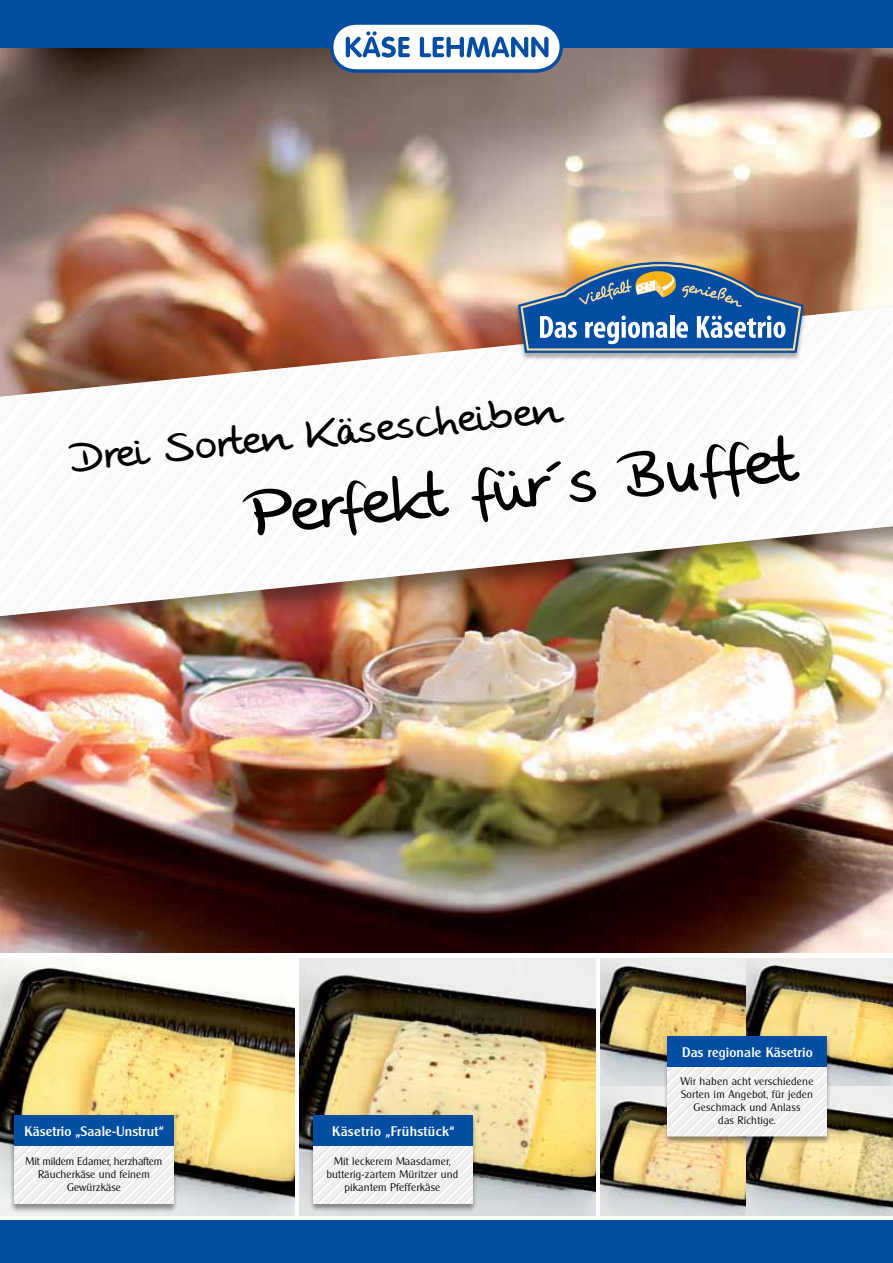
<style>
.page{position:relative;width:893px;height:1263px;background:#fff}
.page>*{position:absolute;margin:0;border:0;box-sizing:border-box;transform-origin:0 0}
.t1{font:67.95px "Stone Handwriting";color:#000}
.t2{font:43.05px "Stone Handwriting";color:#000}
.t3{font:500 13.5px "Cleaxg";letter-spacing:.01em;color:#fff}
.t4{font:500 13.5px "Cleaxg";letter-spacing:.03em;color:#fff}
.t5{font:300 10.8px/12.9px "Cleaxg";letter-spacing:.02em;color:#000;text-align:center}
</style>
<div class="page">
<img style="left:0;top:47px;width:893px;height:905px">
<div style="left:0;top:299px;width:893px;height:350px;background:#000;opacity:.49"></div>
<svg style="left:851px;top:307px;width:27px;height:309px"></svg>
<svg style="left:821px;top:307px;width:30px;height:309px"></svg>
<svg style="left:790px;top:307px;width:31px;height:309px"></svg>
<svg style="left:760px;top:362px;width:30px;height:254px"></svg>
<img style="left:729px;top:362px;width:31px;height:254px">
<svg style="left:699px;top:362px;width:30px;height:254px"></svg>
<svg style="left:668px;top:362px;width:31px;height:254px"></svg>
<svg style="left:638px;top:362px;width:30px;height:254px"></svg>
<svg style="left:608px;top:362px;width:30px;height:254px"></svg>
<svg style="left:577px;top:362px;width:31px;height:254px"></svg>
<svg style="left:547px;top:362px;width:30px;height:254px"></svg>
<img style="left:0;top:362px;width:547px;height:254px">
<svg style="left:0;top:307px;width:516px;height:287px"></svg>
<svg style="left:0;top:307px;width:486px;height:256px"></svg>
<svg style="left:0;top:307px;width:455px;height:226px"></svg>
<svg style="left:0;top:307px;width:425px;height:195px"></svg>
<svg style="left:0;top:307px;width:394px;height:165px"></svg>
<svg style="left:0;top:307px;width:364px;height:135px"></svg>
<svg style="left:0;top:307px;width:349px;height:119px"></svg>
<div style="left:514px;top:262px;width:294px;height:100px;background:#000;opacity:.33"></div>
<svg style="left:518px;top:262px;width:286px;height:91px;background:#5f7c9c"></svg>
<img style="left:600px;top:958px;width:147px;height:128px">
<img style="left:600px;top:1086px;width:147px;height:129px">
<svg style="left:747px;top:958px;width:146px;height:128px;background:#b1a379"></svg>
<svg style="left:747px;top:1086px;width:146px;height:129px;background:#bbb290"></svg>
<div style="left:0;top:0;width:893px;height:47px;background:#034ea2"></div>
<svg style="left:330px;top:24px;width:233px;height:49px"></svg>
<div style="left:0;top:1220px;width:893px;height:43px;background:#034ea2"></div>
<img style="left:0;top:958px;width:295px;height:257px">
<img style="left:300px;top:958px;width:296px;height:257px">
<div style="left:10px;top:1115px;width:168px;height:98px;background:#000;opacity:.4"></div>
<svg style="left:14px;top:1146px;width:159px;height:58px"></svg>
<div style="left:14px;top:1115px;width:159px;height:31px;background:#034ea2"></div>
<div style="left:309px;top:1115px;width:168px;height:98px;background:#000;opacity:.4"></div>
<svg style="left:313px;top:1146px;width:159px;height:58px"></svg>
<div style="left:313px;top:1115px;width:159px;height:31px;background:#034ea2"></div>
<div style="left:663px;top:1035px;width:168px;height:110px;background:#000;opacity:.4"></div>
<svg style="left:668px;top:1066px;width:159px;height:70px"></svg>
<div style="left:668px;top:1036px;width:159px;height:30px;background:#034ea2"></div>
<h2 class="t2" style="left:68px;top:436px;width:493px;rotate:-6deg">Drei Sorten Käsescheiben</h2>
<h1 class="t1" style="left:247px;top:478px;width:546px;rotate:-6deg">Perfekt für´s Buffet</h1>
<p class="t3" style="left:25px;top:1124px;width:140px">Käsetrio „Saale-Unstrut“</p>
<p class="t5" style="left:26px;top:1155px;width:138px">Mit mildem Edamer, herzhaftem<br>Räucherkäse und feinem<br>Gewürzkäse</p>
<p class="t4" style="left:332px;top:1124px;width:123px">Käsetrio „Frühstück“</p>
<p class="t5" style="left:326px;top:1155px;width:133px">Mit leckerem Maasdamer, butterig-zartem Müritzer und pikantem Pfefferkäse</p>
<p class="t3" style="left:682px;top:1044px;width:132px">Das regionale Käsetrio</p>
<p class="t5" style="left:681px;top:1075px;width:134px">Wir haben acht verschiedene<br>Sorten im Angebot, für jeden<br>Geschmack und Anlass<br>das Richtige.</p>
</div>
